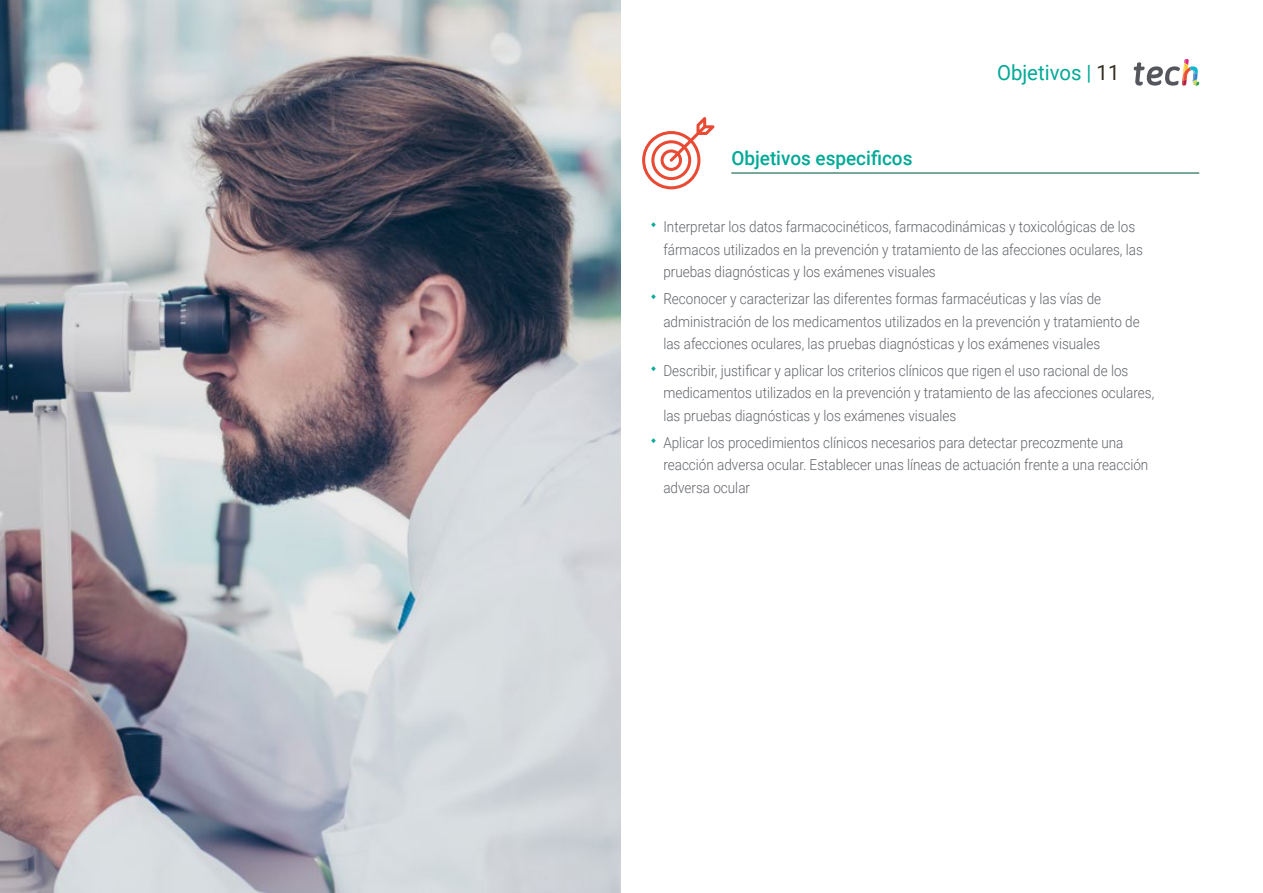
<style>
.page{position:relative;width:1263px;height:893px;background:#fff}
.page>*{position:absolute;margin:0;border:0;box-sizing:border-box;transform-origin:0 0}
.t1{font:21px "Roboto";color:#00a996}
.t2{font:500 19.5px "Roboto";color:#00a996}
.t3{font:300 15px/22.5px "Roboto";color:#61646a;scale:.9 1}
.s1{color:#00a997}
.s2{color:#312e20}
</style>
<div class="page">
<img style="left:0;top:0;width:621px;height:893px">
<svg style="left:1134px;top:59px;width:65px;height:27px"></svg>
<hr style="left:731px;top:173px;width:468px;height:1px;background:#00a996">
<svg style="left:642px;top:117px;width:72px;height:72px"></svg>
<h2 class="t2" style="left:731px;top:144px;width:183px">Objetivos especificos</h2>
<h1 class="t1" style="left:997px;top:57px;width:124px">Objetivos <span class="s1">|</span> <span class="s2">11</span></h1>
<p class="t3" style="left:663px;top:215px;width:534px">Interpretar los datos farmacocinéticos, farmacodinámicas y toxicológicas de los fármacos utilizados en la prevención y tratamiento de las afecciones oculares, las pruebas diagnósticas y los exámenes visuales</p>
<p class="t3" style="left:663px;top:287px;width:531px">Reconocer y caracterizar las diferentes formas farmacéuticas y las vías de administración de los medicamentos utilizados en la prevención y tratamiento de las afecciones oculares, las pruebas diagnósticas y los exámenes visuales</p>
<p class="t3" style="left:663px;top:359px;width:547px">Describir, justificar y aplicar los criterios clínicos que rigen el uso racional de los medicamentos utilizados en la prevención y tratamiento de las afecciones oculares, las pruebas diagnósticas y los exámenes visuales</p>
<p class="t3" style="left:663px;top:430px;width:540px">Aplicar los procedimientos clínicos necesarios para detectar precozmente una reacción adversa ocular. Establecer unas líneas de actuación frente a una reacción adversa ocular</p>
</div>
